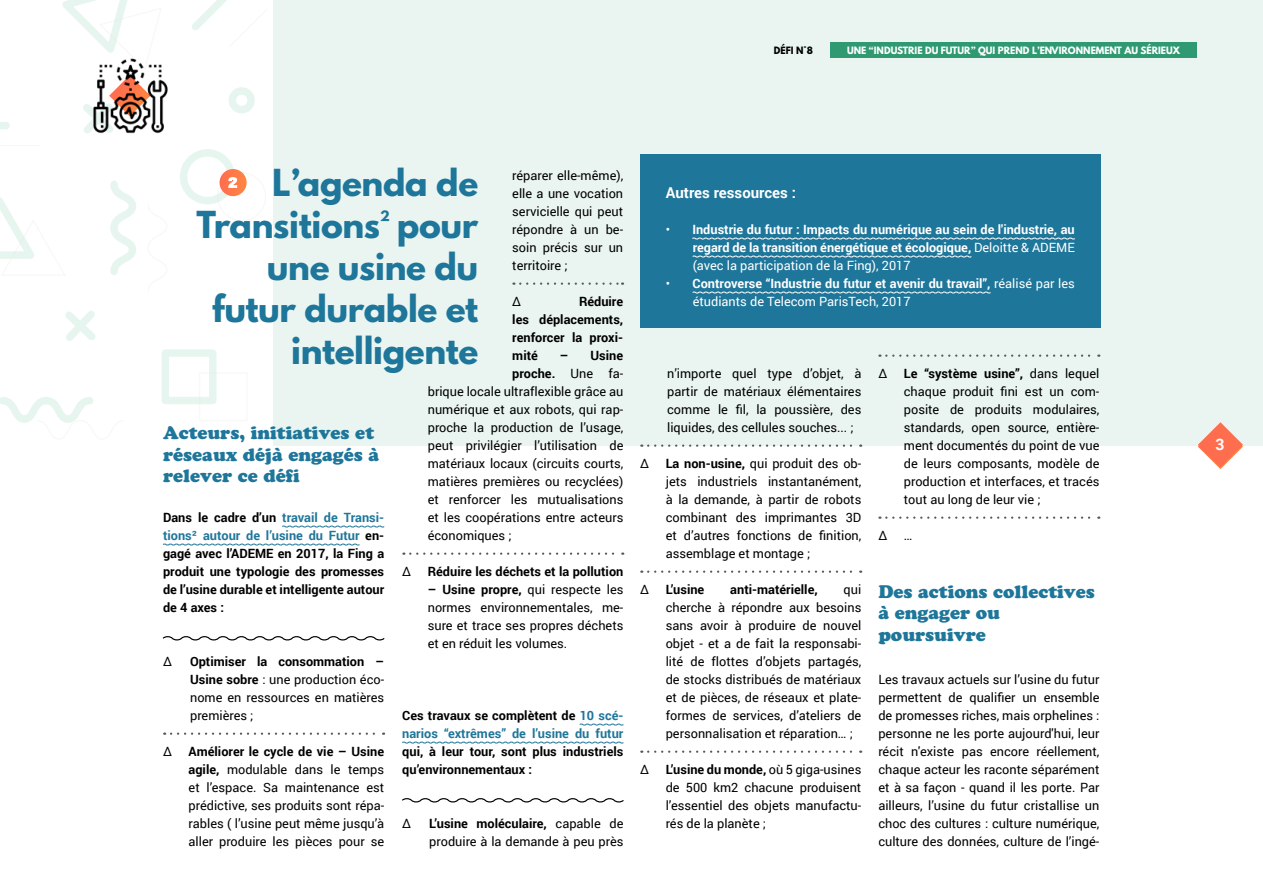
<style>
.page{position:relative;width:1263px;height:893px;background:#fff}
.page>*{position:absolute;margin:0;border:0;box-sizing:border-box;transform-origin:0 0}
.t1{font:700 33px/42px "League Spartan";letter-spacing:-.01em;color:#1e769a;text-align:right}
.t2{font:18px/21.6px "Cooper Black Std";color:#1e769a}
.t3{font:700 15.75px "Roboto";color:#fff}
.t4{font:700 15px "Roboto";color:#fff}
.t5{font:12.75px/18px "Roboto";color:#000;text-align:justify}
.t6{font:700 12.75px/18px "Roboto";color:#000;text-align:justify}
.t7{font:700 12.75px/18px "Roboto";color:#fff;text-align:justify}
.t8{font:700 12.75px/18px "Roboto";color:#1e769a}
.t9{font:700 9px "League Spartan";color:#fff}
.t10{font:700 9px "League Spartan";color:#000}
.s1{font-weight:400}
.s2{color:#1e769a}
.s3{font-weight:700}
.s4{color:#000}
</style>
<div class="page">
<svg style="left:65px;top:311px;width:31px;height:30px"></svg>
<div style="left:180px;top:149px;width:55px;height:55px;border:8px solid #00a55b;border-radius:50%"></div>
<svg style="left:110px;top:181px;width:26px;height:94px"></svg>
<div style="left:0;top:122px;width:6px;height:7px;background:#e6f6ee"></div>
<svg style="left:0;top:197px;width:34px;height:62px"></svg>
<div style="left:217px;top:172px;width:49px;height:49px;border:2px solid #000;border-radius:50%"></div>
<svg style="left:0;top:397px;width:93px;height:26px"></svg>
<hr style="left:0;top:145px;width:40px;height:1px;background:#000">
<svg style="left:192px;top:0;width:35px;height:30px"></svg>
<svg style="left:229px;top:87px;width:26px;height:27px"></svg>
<div style="left:273px;top:0;width:990px;height:445px;background:#eaf5f1"></div>
<svg style="left:62px;top:0;width:65px;height:134px"></svg>
<img style="left:91px;top:57px;width:77px;height:77px">
<svg style="left:282px;top:525px;width:103px;height:3px"></svg>
<svg style="left:163px;top:543px;width:197px;height:3px"></svg>
<svg style="left:162px;top:636px;width:223px;height:5px"></svg>
<svg style="left:171px;top:732px;width:213px;height:3px"></svg>
<svg style="left:219px;top:169px;width:28px;height:27px"></svg>
<svg style="left:228px;top:177px;width:9px;height:11px"></svg>
<svg style="left:648px;top:444px;width:213px;height:3px"></svg>
<svg style="left:648px;top:570px;width:213px;height:3px"></svg>
<svg style="left:648px;top:750px;width:213px;height:3px"></svg>
<svg style="left:886px;top:354px;width:213px;height:3px"></svg>
<svg style="left:886px;top:516px;width:213px;height:3px"></svg>
<svg style="left:520px;top:282px;width:103px;height:3px"></svg>
<svg style="left:410px;top:552px;width:213px;height:3px"></svg>
<svg style="left:579px;top:723px;width:45px;height:3px"></svg>
<svg style="left:402px;top:741px;width:222px;height:3px"></svg>
<svg style="left:402px;top:798px;width:222px;height:5px"></svg>
<div style="left:640px;top:154px;width:460px;height:173px;background:#1e769a"></div>
<svg style="left:692px;top:237px;width:383px;height:3px"></svg>
<svg style="left:692px;top:255px;width:280px;height:3px"></svg>
<svg style="left:692px;top:291px;width:299px;height:3px"></svg>
<div style="left:830px;top:43px;width:367px;height:15px;background:#2f9a72"></div>
<svg style="left:1198px;top:422px;width:45px;height:47px"></svg>
<p class="t10" style="left:774px;top:43px;width:41px">DÉFI N°8</p>
<p class="t9" style="left:847px;top:43px;width:334px">UNE “INDUSTRIE DU FUTUR” QUI PREND L’ENVIRONNEMENT AU SÉRIEUX</p>
<h1 class="t1" style="left:197px;top:161px;width:283px">L’agenda de<br>Transitions² pour une usine du futur durable et intelligente</h1>
<p class="t5" style="left:512px;top:166px;width:112px">réparer elle-même), elle a une vocation servicielle qui peut répondre à un be&shy;soin précis sur un territoire ;</p>
<p class="t5" style="left:512px;top:292px;width:11px">∆</p>
<p class="t6" style="left:512px;top:292px;width:112px;text-indent:67px">Réduire les déplacements, renforcer la proxi&shy;mité</p>
<p class="t6" style="left:560px;top:346px;width:65px">– Usine</p>
<p class="t6" style="left:512px;top:364px;width:113px">proche. <span class="s1">Une fa-</span></p>
<p class="t5" style="left:428px;top:382px;width:197px">brique locale ultraflexible grâce au</p>
<p class="t5" style="left:428px;top:400px;width:197px">numérique et aux robots, qui rap-</p>
<p class="t5" style="left:428px;top:418px;width:197px">proche la production de l’usage,</p>
<p class="t5" style="left:428px;top:436px;width:197px">peut privilégier l’utilisation de</p>
<p class="t5" style="left:428px;top:454px;width:197px">matériaux locaux (circuits courts,</p>
<p class="t5" style="left:428px;top:472px;width:197px">matières premières ou recyclées)</p>
<p class="t5" style="left:428px;top:490px;width:197px">et renforcer les mutualisations</p>
<p class="t5" style="left:428px;top:508px;width:197px">et les coopérations entre acteurs</p>
<p class="t5" style="left:428px;top:526px;width:85px">économiques ;</p>
<h2 class="t2" style="left:163px;top:422px;width:218px">Acteurs, initiatives et réseaux déjà engagés à relever ce défi</h2>
<p class="t6" style="left:163px;top:508px;width:223px">Dans le cadre d’un <span class="s2">travail de Transi&shy;tions² autour de l’usine du Futur</span> en&shy;gagé avec l’ADEME en 2017, la Fing a produit une typologie des promesses de l’usine durable et intelligente autour de 4 axes :</p>
<p class="t5" style="left:402px;top:562px;width:11px">∆</p>
<p class="t6" style="left:428px;top:562px;width:197px">Réduire les déchets et la pollution</p>
<p class="t5" style="left:428px;top:580px;width:197px"><span class="s3">– Usine propre,</span> qui respecte les normes environnementales, me&shy;sure et trace ses propres déchets et en réduit les volumes.</p>
<p class="t5" style="left:163px;top:652px;width:11px">∆</p>
<p class="t5" style="left:190px;top:652px;width:196px"><span class="s3">Optimiser la consommation – Usine sobre</span> : une production éco&shy;nome en ressources en matières premières ;</p>
<p class="t5" style="left:163px;top:742px;width:11px">∆</p>
<p class="t5" style="left:189px;top:742px;width:197px"><span class="s3">Améliorer le cycle de vie – Usine agile,</span> modulable dans le temps et l’espace. Sa maintenance est prédictive, ses produits sont répa&shy;rables ( l’usine peut même jusqu’à aller produire les pièces pour se</p>
<p class="t8" style="left:402px;top:706px;width:223px"><span class="s4">Ces travaux se complètent de</span> 10 scé&shy;narios “extrêmes” de l’usine du futur</p>
<p class="t6" style="left:402px;top:742px;width:223px">qui, à leur tour, sont plus industriels qu’environnementaux :</p>
<p class="t5" style="left:402px;top:814px;width:11px">∆</p>
<p class="t5" style="left:429px;top:814px;width:196px"><span class="s3">L’usine moléculaire,</span> capable de produire à la demande à peu près</p>
<p class="t4" style="left:666px;top:182px;width:132px">Autres ressources :</p>
<p class="t7" style="left:693px;top:220px;width:384px;text-indent:-27px"><span class="s1">•</span> Industrie du futur : Impacts du numérique au sein de l'industrie, au regard de la transition énergétique et écologique, <span class="s1">Deloitte &amp; ADEME (avec la participation de la Fing), 2017</span></p>
<p class="t7" style="left:693px;top:274px;width:384px;text-indent:-27px"><span class="s1">•</span> Controverse “Industrie du futur et avenir du travail”, <span class="s1">réalisé par les étudiants de Telecom ParisTech, 2017</span></p>
<p class="t5" style="left:667px;top:364px;width:196px">n’importe quel type d’objet, à partir de matériaux élémentaires comme le fil, la poussière, des liquides, des cellules souches... ;</p>
<p class="t5" style="left:640px;top:454px;width:11px">∆</p>
<p class="t5" style="left:666px;top:454px;width:197px"><span class="s3">La non-usine,</span> qui produit des ob&shy;jets industriels instantanément, à la demande, à partir de robots combinant des imprimantes 3D et d’autres fonctions de finition, assemblage et montage ;</p>
<p class="t5" style="left:640px;top:580px;width:11px">∆</p>
<p class="t6" style="left:666px;top:580px;width:40px">L’usine</p>
<p class="t6" style="left:730px;top:580px;width:89px">anti-matérielle,</p>
<p class="t5" style="left:666px;top:580px;width:197px;text-indent:178px">qui cherche à répondre aux besoins sans avoir à produire de nouvel objet - et a de fait la responsabi&shy;lité de flottes d’objets partagés, de stocks distribués de matériaux et de pièces, de réseaux et plate&shy;formes de services, d’ateliers de personnalisation et réparation… ;</p>
<p class="t5" style="left:640px;top:760px;width:11px">∆</p>
<p class="t5" style="left:666px;top:760px;width:197px"><span class="s3">L’usine du monde,</span> où 5 giga-usines de 500 km2 chacune produisent l’essentiel des objets manufactu&shy;rés de la planète ;</p>
<p class="t5" style="left:878px;top:364px;width:11px">∆</p>
<p class="t5" style="left:904px;top:364px;width:197px"><span class="s3">Le “système usine”,</span> dans lequel chaque produit fini est un com&shy;posite de produits modulaires, standards, open source, entière&shy;ment documentés du point de vue de leurs composants, modèle de production et interfaces, et tracés tout au long de leur vie ;</p>
<p class="t5" style="left:878px;top:526px;width:11px">∆</p>
<p class="t5" style="left:904px;top:526px;width:10px">…</p>
<h2 class="t2" style="left:878px;top:580px;width:218px">Des actions collectives à engager ou poursuivre</h2>
<p class="t5" style="left:878px;top:670px;width:223px">Les travaux actuels sur l’usine du futur permettent de qualifier un ensemble de promesses riches, mais orphelines : personne ne les porte aujourd'hui, leur récit n'existe pas encore réellement, chaque acteur les raconte séparément et à sa façon - quand il les porte. Par ailleurs, l’usine du futur cristallise un choc des cultures : culture numérique, culture des données, culture de l’ingé-</p>
<p class="t3" style="left:1215px;top:433px;width:11px">3</p>
<p class="t3" style="left:1215px;top:438px;width:11px">3</p>
</div>
